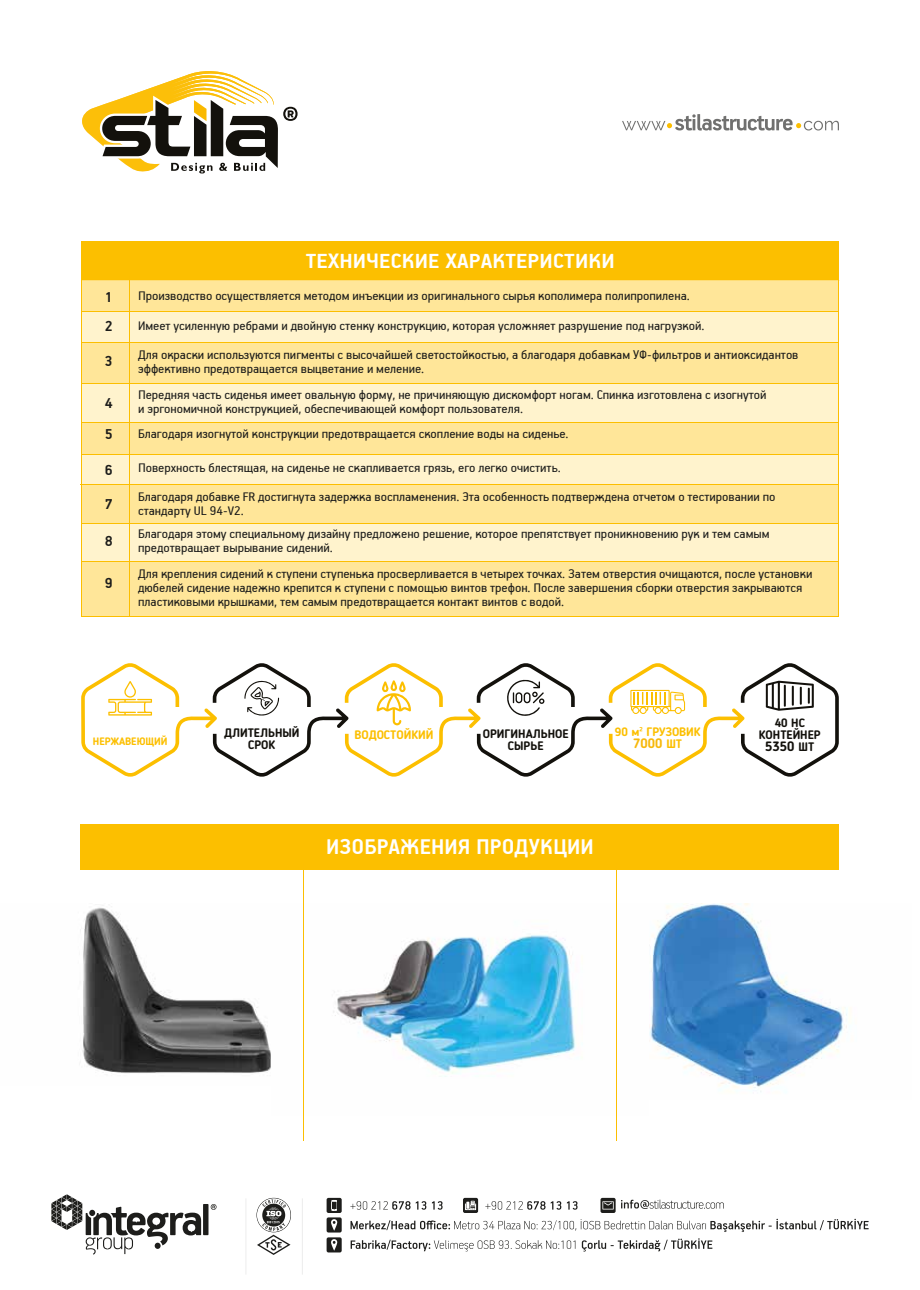
<style>
.page{position:relative;width:920px;height:1290px;background:#fff}
.page>*{position:absolute;margin:0;border:0;box-sizing:border-box;transform-origin:0 0}
.t1{font:700 24.15px "PF Handbook Pro";letter-spacing:.005em;color:#fff}
.t2{font:700 23.1px "PF Handbook Pro";letter-spacing:.005em;color:#fff;scale:1.04 1}
.t3{font:700 16.2px/28.5px "PF Handbook Pro";color:#1d1d1b}
.t4{font:14.1px/29.4px "PF Handbook Pro";color:#1d1d1b}
.t5{font:700 13.5px "Blogger Sans";color:#f7b80b}
.t6{font:700 13.5px "Blogger Sans";color:#13110c}
.t7{font:700 12px/12px "Blogger Sans";color:#13110c;text-align:center}
.t8{font:700 12px "Blogger Sans";color:#fcbf00}
.t9{font:700 10.5px "Blogger Sans";color:#fcbf00}
.s1{font-size:12px;color:#fcbf00}
.s2{font-size:12px}
</style>
<div class="page">
<div style="left:82px;top:524px;width:756px;height:37px;background:#fff3cd"></div>
<div style="left:82px;top:455px;width:757px;height:30px;background:#fff3cd"></div>
<div style="left:82px;top:485px;width:757px;height:38px;background:#ffe699"></div>
<div style="left:82px;top:561px;width:757px;height:55px;background:#ffe699"></div>
<div style="left:81px;top:242px;width:758px;height:38px;background:#fcbf00"></div>
<div style="left:82px;top:312px;width:756px;height:30px;background:#fff3cd"></div>
<div style="left:82px;top:384px;width:756px;height:38px;background:#fff3cd"></div>
<div style="left:81px;top:343px;width:757px;height:40px;background:#ffe699"></div>
<div style="left:82px;top:280px;width:756px;height:31px;background:#ffe699"></div>
<div style="left:81px;top:423px;width:757px;height:31px;background:#ffe699"></div>
<hr style="left:838px;top:242px;width:1px;height:375px;background:#fcbe00">
<hr style="left:81px;top:242px;width:1px;height:375px;background:#fcbe00">
<hr style="left:82px;top:383px;width:757px;height:1px;background:#fcbe00">
<hr style="left:82px;top:422px;width:757px;height:1px;background:#fcbe00">
<hr style="left:81px;top:484px;width:758px;height:1px;background:#fcbe00">
<hr style="left:81px;top:523px;width:758px;height:1px;background:#fcbe00">
<hr style="left:81px;top:561px;width:758px;height:1px;background:#fcbe00">
<hr style="left:82px;top:311px;width:757px;height:1px;background:#fcbe00">
<hr style="left:82px;top:342px;width:757px;height:1px;background:#fcbe00">
<hr style="left:81px;top:454px;width:757px;height:1px;background:#fcbe00">
<hr style="left:81px;top:616px;width:758px;height:1px;background:#fcbe00">
<hr style="left:129px;top:277px;width:1px;height:340px;background:#fcbe00">
<div style="left:327px;top:1198px;width:15px;height:15px;background:#1d1d1b;border-radius:2px"></div>
<svg style="left:331px;top:1199px;width:6px;height:12px"></svg>
<svg style="left:463px;top:1198px;width:15px;height:15px"></svg>
<svg style="left:465px;top:1201px;width:11px;height:9px"></svg>
<div style="left:600px;top:1198px;width:16px;height:15px;background:#1d1d1b;border-radius:2px"></div>
<svg style="left:602px;top:1201px;width:12px;height:8px"></svg>
<div style="left:327px;top:1217px;width:15px;height:15px;background:#1d1d1b;border-radius:2px"></div>
<div style="left:327px;top:1237px;width:15px;height:15px;background:#1d1d1b;border-radius:2px"></div>
<svg style="left:331px;top:1219px;width:6px;height:12px"></svg>
<svg style="left:331px;top:1239px;width:6px;height:12px"></svg>
<div style="left:257px;top:1198px;width:34px;height:34px;border:1px solid #1d1d1b;border-radius:50%"></div>
<svg style="left:257px;top:1199px;width:33px;height:56px"></svg>
<hr style="left:302px;top:1198px;width:1px;height:76px;background:#ededed">
<hr style="left:246px;top:1198px;width:1px;height:76px;background:#ededed">
<svg style="left:350px;top:1201px;width:93px;height:9px"></svg>
<svg style="left:485px;top:1201px;width:92px;height:9px"></svg>
<svg style="left:621px;top:1199px;width:103px;height:10px"></svg>
<svg style="left:350px;top:1219px;width:519px;height:13px"></svg>
<svg style="left:351px;top:1240px;width:224px;height:11px"></svg>
<svg style="left:582px;top:1238px;width:130px;height:13px"></svg>
<div style="left:203px;top:1204px;width:5px;height:31px;background:#1d1d1b"></div>
<svg style="left:51px;top:1194px;width:150px;height:60px"></svg>
<svg style="left:211px;top:1204px;width:5px;height:6px"></svg>
<div style="left:81px;top:824px;width:758px;height:46px;background:#fcbf00"></div>
<svg style="left:622px;top:114px;width:217px;height:17px"></svg>
<svg style="left:82px;top:71px;width:216px;height:102px"></svg>
<svg style="left:81px;top:663px;width:758px;height:114px"></svg>
<img style="left:80px;top:905px;width:191px;height:168px">
<img style="left:649px;top:904px;width:199px;height:188px">
<img style="left:333px;top:934px;width:243px;height:143px">
<hr style="left:303px;top:863px;width:1px;height:278px;background:#fcbe01">
<hr style="left:616px;top:863px;width:1px;height:278px;background:#fcbe01">
<p class="t3" style="left:105px;top:282px;width:10px">1<br>2</p>
<p class="t3" style="left:105px;top:346px;width:10px">3</p>
<p class="t3" style="left:105px;top:387px;width:10px;line-height:30.8px">4<br>5</p>
<p class="t3" style="left:105px;top:452px;width:10px;line-height:33.9px">6<br>7</p>
<p class="t3" style="left:105px;top:526px;width:10px">8</p>
<p class="t3" style="left:105px;top:569px;width:10px">9</p>
<h2 class="t2" style="left:306px;top:246px;width:299px">ТЕХНИЧЕСКИЕ ХАРАКТЕРИСТИКИ</h2>
<p class="t4" style="left:138px;top:281px;width:662px">Производство осуществляется методом инъекции из оригинального сырья кополимера полипропилена.<br>Имеет усиленную ребрами и двойную стенку конструкцию, которая усложняет разрушение под нагрузкой.<br>Для окраски используются пигменты с высочайшей светостойкостью, а благодаря добавкам УФ-фильтров и антиоксидантов</p>
<p class="t4" style="left:138px;top:355px;width:630px;line-height:25.7px">эффективно предотвращается выцветание и меление.<br>Передняя часть сиденья имеет овальную форму, не причиняющую дискомфорт ногам. Спинка изготовлена с изогнутой</p>
<p class="t4" style="left:138px;top:396px;width:432px;line-height:24.8px">и эргономичной конструкцией, обеспечивающей комфорт пользователя.<br>Благодаря изогнутой конструкции предотвращается скопление воды на сиденье.</p>
<p class="t4" style="left:138px;top:453px;width:639px">Поверхность блестящая, на сиденье не скапливается грязь, его легко очистить.<br>Благодаря добавке FR достигнута задержка воспламенения. Эта особенность подтверждена отчетом о тестировании по</p>
<p class="t4" style="left:138px;top:499px;width:633px;line-height:22.8px">стандарту UL 94-V2.<br>Благодаря этому специальному дизайну предложено решение, которое препятствует проникновению рук и тем самым</p>
<p class="t4" style="left:138px;top:534px;width:676px;line-height:26px">предотвращает вырывание сидений.<br>Для крепления сидений к ступени ступенька просверливается в четырех точках. Затем отверстия очищаются, после установки</p>
<p class="t4" style="left:138px;top:580px;width:666px;line-height:14.1px">дюбелей сидение надежно крепится к ступени с помощью винтов трефон. После завершения сборки отверстия закрываются пластиковыми крышками, тем самым предотвращается контакт винтов с водой.</p>
<p class="t9" style="left:93px;top:735px;width:76px">НЕРЖАВЕЮЩИЙ</p>
<p class="t7" style="left:224px;top:727px;width:77px">ДЛИТЕЛЬНЫЙ<br>СРОК</p>
<p class="t8" style="left:354px;top:728px;width:80px">ВОДОСТОЙКИЙ</p>
<p class="t7" style="left:483px;top:727px;width:87px">ОРИГИНАЛЬНОЕ<br>СЫРЬЕ</p>
<p class="t8" style="left:615px;top:724px;width:87px">90 м² ГРУЗОВИК</p>
<p class="t5" style="left:633px;top:735px;width:50px">7000 <span class="s1">ШТ</span></p>
<h1 class="t1" style="left:326px;top:832px;width:269px">ИЗОБРАЖЕНИЯ ПРОДУКЦИИ</h1>
<p class="t7" style="left:759px;top:717px;width:63px">40 HC<br>КОНТЕЙНЕР</p>
<p class="t6" style="left:765px;top:738px;width:50px">5350 <span class="s2">ШТ</span></p>
</div>
